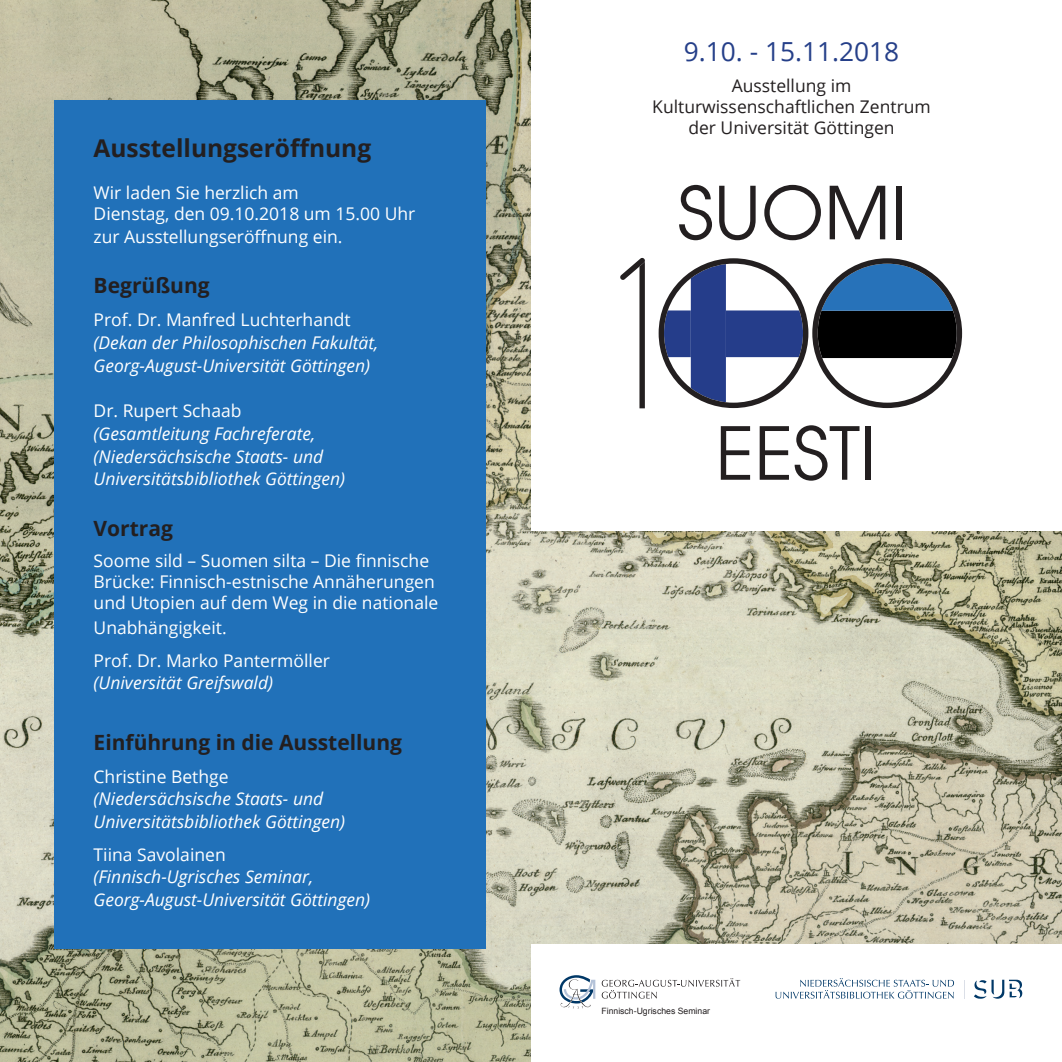
<style>
.page{position:relative;width:1062px;height:1062px;background:#fff}
.page>*{position:absolute;margin:0;border:0;box-sizing:border-box;transform-origin:0 0}
.t1{font:72.45px "Avant Garde";color:#231f20}
.t2{font:26.25px "Open Sans";color:#253f89}
.t3{font:700 24.5px "Open Sans";color:#231f20}
.t4{font:700 21px "Open Sans";color:#231f20}
.t5{font:17.5px/21px "Open Sans";color:#fff}
.t6{font:italic 17.5px/22.8px "Open Sans";color:#fff}
.t7{font:17.5px/21px "Open Sans";color:#231f20;text-align:center}
.t8{font:8.75px "Arial";color:#231f20}
</style>
<div class="page">
<img style="left:0;top:0;width:1062px;height:1062px">
<div style="left:531px;top:0;width:531px;height:531px;background:#fff"></div>
<svg style="left:658px;top:258px;width:304px;height:150px"></svg>
<svg style="left:620px;top:258px;width:25px;height:150px"></svg>
<div style="left:531px;top:944px;width:531px;height:118px;background:#fff"></div>
<svg style="left:775px;top:978px;width:179px;height:20px"></svg>
<svg style="left:964px;top:980px;width:1px;height:18px"></svg>
<svg style="left:974px;top:979px;width:48px;height:19px"></svg>
<svg style="left:601px;top:978px;width:139px;height:20px"></svg>
<svg style="left:559px;top:975px;width:36px;height:33px"></svg>
<div style="left:55px;top:100px;width:431px;height:849px;background:#2171b9"></div>
<h3 class="t3" style="left:94px;top:131px;width:279px">Ausstellungseröffnung</h3>
<p class="t5" style="left:94px;top:182px;width:323px">Wir laden Sie herzlich am<br>Dienstag, den 09.10.2018 um 15.00 Uhr</p>
<p class="t5" style="left:94px;top:226px;width:250px">zur Ausstellungseröffnung ein.</p>
<p class="t4" style="left:94px;top:271px;width:118px">Begrüßung</p>
<p class="t5" style="left:94px;top:309px;width:259px">Prof. Dr. Manfred Luchterhandt</p>
<p class="t6" style="left:94px;top:331px;width:286px">(Dekan der Philosophischen Fakultät,<br>Georg-August-Universität Göttingen)</p>
<p class="t5" style="left:94px;top:400px;width:149px">Dr. Rupert Schaab</p>
<p class="t6" style="left:94px;top:422px;width:253px">(Gesamtleitung Fachreferate, (Niedersächsische Staats- und<br>Universitätsbibliothek Göttingen)</p>
<p class="t4" style="left:94px;top:513px;width:81px">Vortrag</p>
<p class="t5" style="left:94px;top:549px;width:346px">Soome sild – Suomen silta – Die finnische<br>Brücke: Finnisch-estnische Annäherungen und Utopien auf dem Weg in die nationale</p>
<p class="t5" style="left:94px;top:611px;width:238px;line-height:32.7px">Unabhängigkeit.<br>Prof. Dr. Marko Pantermöller</p>
<p class="t6" style="left:94px;top:671px;width:181px">(Universität Greifswald)</p>
<p class="t4" style="left:94px;top:727px;width:310px">Einführung in die Ausstellung</p>
<p class="t5" style="left:94px;top:765px;width:136px">Christine Bethge</p>
<p class="t6" style="left:94px;top:787px;width:253px">(Niedersächsische Staats- und<br>Universitätsbibliothek Göttingen)</p>
<p class="t5" style="left:94px;top:843px;width:134px">Tiina Savolainen</p>
<p class="t6" style="left:94px;top:865px;width:278px">(Finnisch-Ugrisches Seminar,<br>Georg-August-Universität Göttingen)</p>
<h2 class="t2" style="left:684px;top:34px;width:217px">9.10. - 15.11.2018</h2>
<p class="t7" style="left:652px;top:75px;width:280px">Ausstellung im<br>Kulturwissenschaftlichen Zentrum der Universität Göttingen</p>
<h1 class="t1" style="left:677px;top:168px;width:231px">SUOMI</h1>
<h1 class="t1" style="left:715px;top:408px;width:163px">EESTI</h1>
<p class="t8" style="left:601px;top:1005px;width:110px">Finnisch-Ugrisches Seminar</p>
</div>
